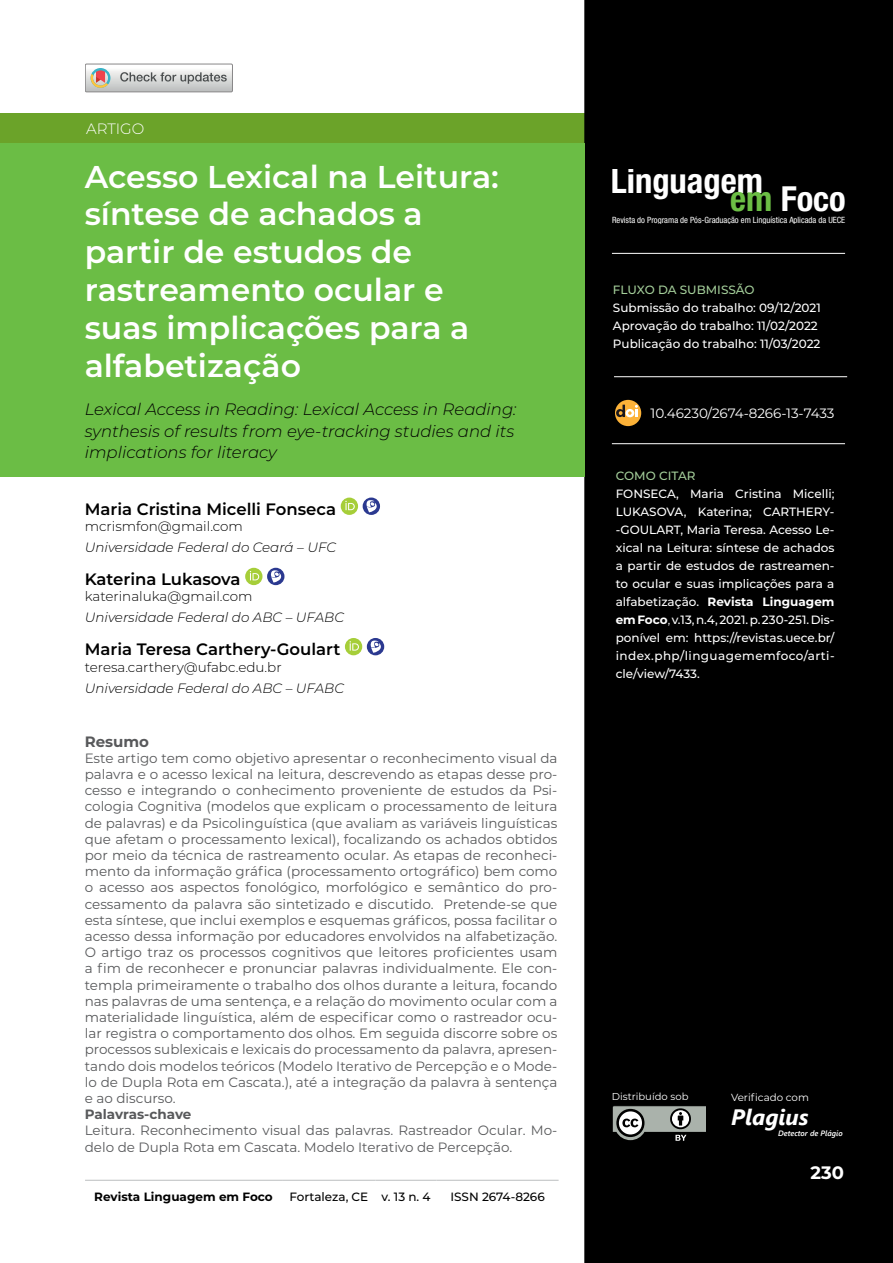
<style>
.page{position:relative;width:893px;height:1263px;background:#fff}
.page>*{position:absolute;margin:0;border:0;box-sizing:border-box;transform-origin:0 0}
.t1{font:700 condensed 34.5px "Helvetica Neue LT Std";color:#fff}
.t2{font:600 31.5px/37.8px "Montserrat";color:#fff}
.t3{font:italic 700 22.2px "Segoe UI";color:#fff}
.t4{font:700 18px "Montserrat";color:#fff}
.t5{font:italic 300 16.5px/21.6px "Montserrat";color:#000}
.t6{font:600 16.5px "Montserrat";color:#000}
.t7{font:700 15px "Montserrat";color:#58595b}
.t8{font:300 15px "Montserrat";color:#fff}
.t9{font:13.5px/16.2px "Montserrat";color:#58595b;text-align:justify}
.t10{font:italic 300 13.5px "Montserrat";color:#000}
.t11{font:300 13.5px "Montserrat";color:#000}
.t12{font:13.5px "Montserrat";letter-spacing:-.005em;color:#fff}
.t13{font:700 13.5px "Montserrat";letter-spacing:-.005em;color:#58595b}
.t14{font:500 12px/18px "Montserrat";color:#fff}
.t15{font:500 12px "Montserrat";color:#000}
.t16{font:500 12px "Montserrat";color:#a4ce9a}
.t17{font:700 12px "Montserrat";color:#000}
.t18{font:10.35px "Montserrat";color:#fff}
.t19{font:10.05px "Montserrat";color:#fff}
.t20{font:condensed 8.7px "Helvetica Neue LT Std";color:#fff}
.t21{font:italic 600 7.8px "Segoe UI";color:#fff}
.s1{color:#6cbe45}
.s2{font-weight:700}
.s3{font-weight:400}
</style>
<div class="page">
<div style="left:0;top:113px;width:584px;height:30px;background:#6ba329"></div>
<div style="left:585px;top:1px;width:307px;height:1261px;background:#000"></div>
<div style="left:584px;top:0;width:309px;height:1263px;border:2px solid #000"></div>
<hr style="left:612px;top:253px;width:233px;height:1px;background:#fff">
<hr style="left:85px;top:1180px;width:197px;height:1px;background:#bcbec0">
<hr style="left:282px;top:1180px;width:94px;height:1px;background:#bcbec0">
<hr style="left:376px;top:1180px;width:61px;height:1px;background:#bcbec0">
<hr style="left:437px;top:1180px;width:122px;height:1px;background:#bcbec0">
<svg style="left:85px;top:64px;width:147px;height:28px"></svg>
<svg style="left:612px;top:1105px;width:94px;height:36px"></svg>
<div style="left:0;top:143px;width:584px;height:333px;background:#6bbd45"></div>
<div style="left:341px;top:498px;width:17px;height:17px;background:#a6ce39;border-radius:50%"></div>
<svg style="left:345px;top:501px;width:10px;height:9px"></svg>
<svg style="left:363px;top:497px;width:17px;height:18px"></svg>
<svg style="left:366px;top:500px;width:11px;height:12px"></svg>
<div style="left:245px;top:568px;width:17px;height:17px;background:#a6ce39;border-radius:50%"></div>
<svg style="left:250px;top:571px;width:9px;height:9px"></svg>
<div style="left:267px;top:568px;width:17px;height:17px;background:#2b3990;border-radius:50%"></div>
<svg style="left:271px;top:570px;width:10px;height:12px"></svg>
<div style="left:345px;top:638px;width:17px;height:17px;background:#a6ce39;border-radius:50%"></div>
<svg style="left:350px;top:641px;width:9px;height:10px"></svg>
<div style="left:367px;top:638px;width:17px;height:17px;background:#2b3990;border-radius:50%"></div>
<svg style="left:371px;top:641px;width:10px;height:12px"></svg>
<hr style="left:614px;top:376px;width:233px;height:1px;background:#fff">
<hr style="left:612px;top:443px;width:233px;height:1px;background:#fff">
<div style="left:615px;top:400px;width:26px;height:26px;background:#fcb238;border-radius:50%"></div>
<svg style="left:616px;top:405px;width:22px;height:12px"></svg>
<p class="t8" style="left:86px;top:118px;width:60px">ARTIGO</p>
<h2 class="t2" style="left:85px;top:156px;width:416px">Acesso Lexical na Leitura: síntese de achados a partir de estudos de rastreamento ocular e suas implicações para a alfabetização</h2>
<p class="t5" style="left:85px;top:398px;width:433px">Lexical Access in Reading: Lexical Access in Reading: synthesis of results from eye-tracking studies and its implications for literacy</p>
<p class="t6" style="left:85px;top:497px;width:253px">Maria Cristina Micelli Fonseca</p>
<p class="t11" style="left:85px;top:517px;width:160px">mcrismfon@gmail.com</p>
<p class="t10" style="left:85px;top:538px;width:253px">Universidade Federal do Ceará – UFC</p>
<p class="t6" style="left:85px;top:568px;width:157px">Katerina Lukasova</p>
<p class="t11" style="left:85px;top:587px;width:169px">katerinaluka@gmail.com</p>
<p class="t10" style="left:85px;top:608px;width:261px">Universidade Federal do ABC – UFABC</p>
<p class="t6" style="left:85px;top:638px;width:257px">Maria Teresa Carthery-Goulart</p>
<p class="t11" style="left:85px;top:658px;width:198px">teresa.carthery@ufabc.edu.br</p>
<p class="t10" style="left:85px;top:679px;width:261px">Universidade Federal do ABC – UFABC</p>
<p class="t7" style="left:85px;top:730px;width:66px">Resumo</p>
<p class="t9" style="left:85px;top:749px;width:474px">Este artigo tem como objetivo apresentar o reconhecimento visual da palavra e o acesso lexical na leitura, descrevendo as etapas desse pro&shy;cesso e integrando o conhecimento proveniente de estudos da Psi&shy;cologia Cognitiva (modelos que explicam o processamento de leitura de palavras) e da Psicolinguística (que avaliam as variáveis linguísticas que afetam o processamento lexical), focalizando os achados obtidos por meio da técnica de rastreamento ocular. As etapas de reconheci&shy;mento da informação gráfica (processamento ortográfico) bem como o acesso aos aspectos fonológico, morfológico e semântico do pro&shy;cessamento da palavra são sintetizado e discutido. Pretende-se que esta síntese, que inclui exemplos e esquemas gráficos, possa facilitar o acesso dessa informação por educadores envolvidos na alfabetização.<br>O artigo traz os processos cognitivos que leitores proficientes usam a fim de reconhecer e pronunciar palavras individualmente. Ele con&shy;templa primeiramente o trabalho dos olhos durante a leitura, focando nas palavras de uma sentença, e a relação do movimento ocular com a materialidade linguística, além de especificar como o rastreador ocu&shy;lar registra o comportamento dos olhos. Em seguida discorre sobre os processos sublexicais e lexicais do processamento da palavra, apresen&shy;tando dois modelos teóricos (Modelo Iterativo de Percepção e o Mode&shy;lo de Dupla Rota em Cascata.), até a integração da palavra à sentença e ao discurso.</p>
<p class="t13" style="left:85px;top:1105px;width:108px">Palavras-chave</p>
<p class="t9" style="left:85px;top:1122px;width:474px">Leitura. Reconhecimento visual das palavras. Rastreador Ocular. Mo&shy;delo de Dupla Rota em Cascata. Modelo Iterativo de Percepção.</p>
<p class="t17" style="left:94px;top:1188px;width:180px">Revista Linguagem em Foco</p>
<p class="t15" style="left:289px;top:1188px;width:143px">Fortaleza, CE v. 13 n. 4</p>
<p class="t15" style="left:450px;top:1188px;width:96px">ISSN 2674-8266</p>
<h1 class="t1" style="left:611px;top:160px;width:154px">Linguagem</h1>
<h1 class="t1" style="left:730px;top:178px;width:117px"><span class="s1">em</span> Foco</h1>
<p class="t20" style="left:612px;top:215px;width:235px">Revista do Programa de Pós-Graduação em Linguística Aplicada da UECE</p>
<p class="t16" style="left:613px;top:281px;width:143px">FLUXO DA SUBMISSÃO</p>
<p class="t14" style="left:613px;top:298px;width:209px">Submissão do trabalho: 09/12/2021<br>Aprovação do trabalho: 11/02/2022<br>Publicação do trabalho: 11/03/2022</p>
<p class="t12" style="left:651px;top:404px;width:185px">10.46230/2674-8266-13-7433</p>
<p class="t16" style="left:616px;top:468px;width:81px">COMO CITAR</p>
<p class="t14" style="left:616px;top:485px;width:220px;text-align:justify">FONSECA, Maria Cristina Micelli; LUKASOVA, Katerina; CARTHERY--GOULART, Maria Teresa. Acesso Le&shy;xical na Leitura: síntese de achados a partir de estudos de rastreamen&shy;to ocular e suas implicações para a alfabetização. <span class="s2">Revista Linguagem em Foco</span><span class="s3">,</span> v.13, n.4, 2021. p. 230-251. Dis&shy;ponível em: https://revistas.uece.br/ index.php/linguagememfoco/arti&shy;cle/view/7433.</p>
<p class="t19" style="left:612px;top:1090px;width:78px">Distribuído sob</p>
<p class="t18" style="left:731px;top:1090px;width:79px">Verificado com</p>
<h3 class="t3" style="left:731px;top:1096px;width:79px">Plagius</h3>
<p class="t21" style="left:778px;top:1126px;width:66px">Detector de Plágio</p>
<h3 class="t4" style="left:811px;top:1159px;width:35px">230</h3>
</div>
